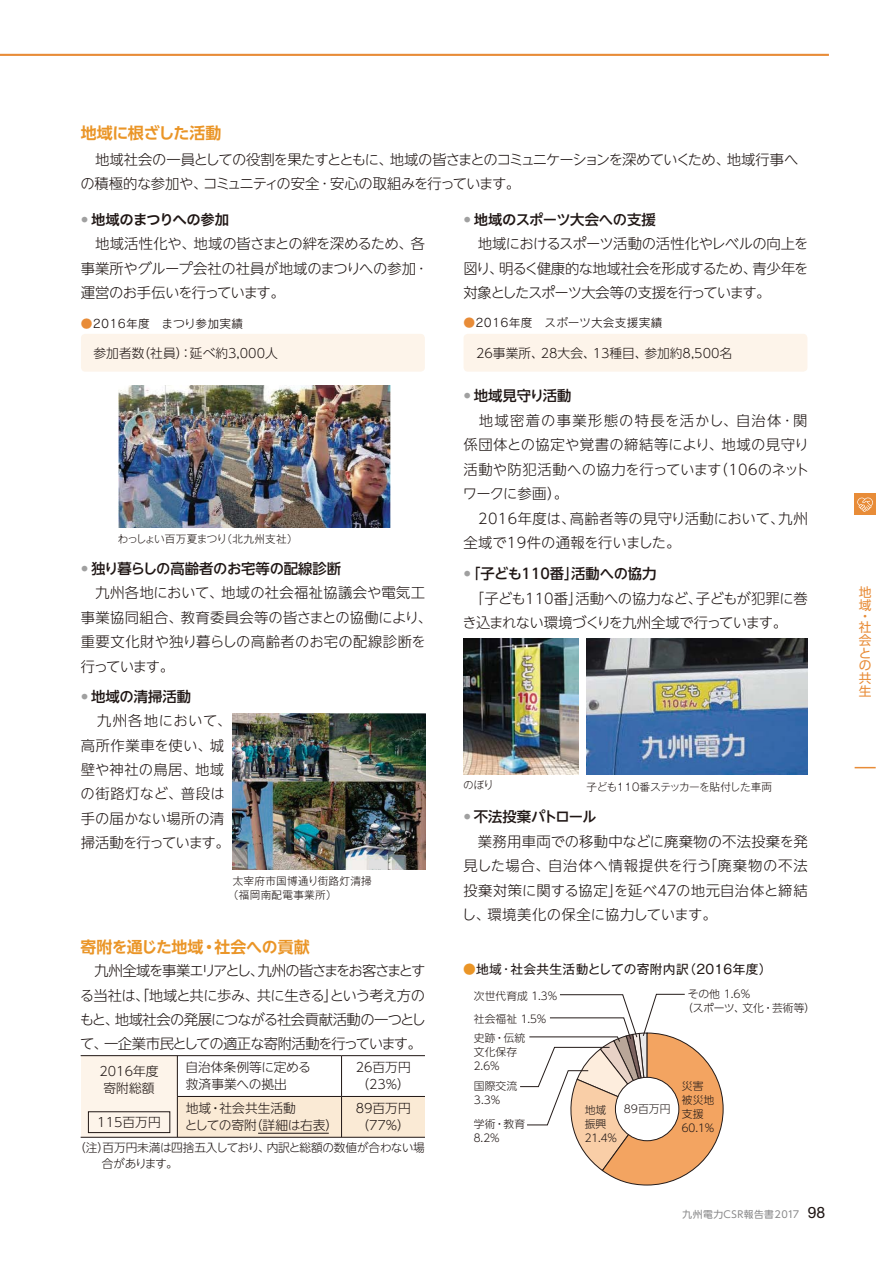
<style>
.page{position:relative;width:893px;height:1263px;background:#fff}
.page>*{position:absolute;margin:0;border:0;box-sizing:border-box;transform-origin:0 0}
.t1{font:15.9px "UD Shin Go NT Pro De Bold 90 msp RKSJ H";letter-spacing:-.01em;color:#ea9527}
.t2{font:15.9px "UD Shin Go Pro De Bold 90 msp RKSJ H";letter-spacing:-.015em;color:#ea9527}
.t3{font:14.4px/24.5px "UD Shin Go NT Pro Light 90 msp RKSJ H";letter-spacing:-.02em;color:#1f1614;text-align:justify}
.t4{font:14.4px/24.5px "UD Shin Go NT Pro Light 90 msp RKSJ H";letter-spacing:.025em;color:#1f1614}
.t5{font:14.4px/24.5px "UD Shin Go NT Pro Light 90 msp RKSJ H";letter-spacing:-.065em;color:#1f1614}
.t6{font:14.4px "UD Shin Go NT Pro Medium 90 msp RKSJ H";letter-spacing:-.01em;color:#1f1614}
.t7{font:14.4px "Hira Kaku Pro W6 90 msp RKSJ H";letter-spacing:-.035em;color:#1f1614}
.t8{font:14.4px "UD Shin Go NT Pro Medium 90 msp RKSJ H";letter-spacing:-.03em;color:#1f1614}
.t9{font:12.75px/17px "UD Shin Go NT Pro Light 90 msp RKSJ H";color:#1f1614}
.t10{font:12.75px "UD Shin Go Pro Light 90 msp RKSJ H";color:#1f1614}
.t11{font:12.75px "Gothic MB101 Pro Regular 90 msp RKSJ H";letter-spacing:.025em;color:#1f1614}
.t12{font:12.75px/12.8px "UD Shin Go Pro Regular 90 msp RKSJ H";color:#e88c38}
.t13{font:11.7px/15.9px "UD Shin Go NT Pro Light 90 msp RKSJ H";letter-spacing:-.025em;color:#1f1614}
.t14{font:11.7px "Rodin Pro M 90 msp RKSJ H";letter-spacing:.025em;color:#1f1614}
.t15{font:10.8px/14px "UD Shin Go Pro Light 90 msp RKSJ H";color:#231a18}
.t16{font:10.65px/13.8px "Gothic MB101 Pro Light 90 msp RKSJ H";letter-spacing:.025em;color:#1f1614}
.t17{font:10.65px "Gothic MB101 Pro Light 90 msp RKSJ H";letter-spacing:-.035em;color:#1f1614}
.t18{font:10.65px "Gothic MB101 Pro Light 90 msp RKSJ H";letter-spacing:-.015em;color:#1f1614}
.t19{font:9.75px "UD Shin Go Pro Regular 90 msp RKSJ H";letter-spacing:.05em;color:#888889}
.s1{font-family:"Hira Kaku Pro W6 90 msp RKSJ H"}
.s2{color:#e88c38}
.s3{color:#ea9527}
.s4{font-family:"Helvetica Neue LT Std";font-size:15.75px;color:#1f1614}
</style>
<div class="page">
<hr style="left:0;top:54px;width:829px;height:2px;background:#e88c38">
<svg style="left:854px;top:767px;width:22px;height:1px"></svg>
<div style="left:854px;top:494px;width:22px;height:21px;background:#e88c38"></div>
<svg style="left:857px;top:497px;width:16px;height:15px"></svg>
<svg style="left:520px;top:994px;width:203px;height:191px"></svg>
<div style="left:615px;top:1077px;width:64px;height:64px;background:#fff;border-radius:50%"></div>
<div style="left:615px;top:1077px;width:64px;height:64px;border:1px solid #231a18;border-radius:50%"></div>
<div style="left:81px;top:334px;width:344px;height:38px;background:#fdf4ea;border-radius:4px"></div>
<div style="left:463px;top:334px;width:344px;height:38px;background:#fdf4ea;border-radius:4px"></div>
<img style="left:587px;top:638px;width:221px;height:136px">
<img style="left:119px;top:386px;width:272px;height:141px">
<img style="left:233px;top:714px;width:192px;height:155px">
<img style="left:463px;top:638px;width:115px;height:136px">
<div style="left:81px;top:1056px;width:96px;height:81px;background:#fdf4ea"></div>
<div style="left:178px;top:1097px;width:247px;height:40px;background:#faead5"></div>
<hr style="left:81px;top:1055px;width:260px;height:1px;background:#1f1614">
<hr style="left:177px;top:1056px;width:1px;height:40px;background:#1f1614">
<hr style="left:341px;top:1055px;width:84px;height:1px;background:#1f1614">
<hr style="left:341px;top:1056px;width:1px;height:40px;background:#1f1614">
<hr style="left:177px;top:1096px;width:164px;height:1px;background:#1f1614">
<hr style="left:177px;top:1097px;width:1px;height:40px;background:#1f1614">
<hr style="left:341px;top:1096px;width:84px;height:1px;background:#1f1614">
<hr style="left:341px;top:1097px;width:1px;height:40px;background:#1f1614">
<hr style="left:81px;top:1137px;width:344px;height:1px;background:#1f1614">
<hr style="left:258px;top:1133px;width:71px;height:1px;background:#1f1614">
<div style="left:88px;top:1112px;width:82px;height:21px;border:1px solid #1f1614"></div>
<p class="t2" style="left:81px;top:127px;width:142px">地域に根ざした活動</p>
<p class="t5" style="left:81px;top:149px;width:719px">　地域社会の一員としての役割を果たすとともに､地域の皆さまとのコミュニケーションを深めていくため､地域行事への積極的な参加や､コミュニティの安全･安心の取組みを行っています｡</p>
<p class="t7" style="left:82px;top:214px;width:149px"><sup>●</sup> 地域のまつりへの参加</p>
<p class="t3" style="left:81px;top:234px;width:346px">　地域活性化や､地域の皆さまとの絆を深めるため､各事業所やグループ会社の社員が地域のまつりへの参加･運営のお手伝いを行っています。</p>
<p class="t6" style="left:464px;top:214px;width:193px"><sup>●</sup> <span class="s1">地域の</span>スポーツ大会への支援</p>
<p class="t3" style="left:463px;top:234px;width:347px">　地域におけるスポーツ活動の活性化やレベルの向上を図り、明るく健康的な地域社会を形成するため、青少年を対象としたスポーツ大会等の支援を行っています。</p>
<p class="t14" style="left:81px;top:320px;width:164px"><span class="s2">●</span>2016年度　まつり参加実績</p>
<p class="t10" style="left:94px;top:348px;width:186px">参加者数（社員）：延べ約3,000人</p>
<p class="t18" style="left:118px;top:535px;width:181px">わっしょい百万夏まつり（北九州支社）</p>
<p class="t6" style="left:82px;top:563px;width:261px"><sup>●</sup> 独り暮らしの高齢者のお宅等の配線診断</p>
<p class="t3" style="left:81px;top:582px;width:347px">　九州各地において､地域の社会福祉協議会や電気工事業協同組合､教育委員会等の皆さまとの協働により､重要文化財や独り暮らしの高齢者のお宅の配線診断を行っています｡</p>
<p class="t6" style="left:82px;top:691px;width:111px"><sup>●</sup> 地域の清掃活動</p>
<p class="t3" style="left:81px;top:710px;width:146px">　九州各地において､高所作業車を使い､城壁や神社の鳥居､地域の街路灯など､普段は手の届かない場所の清掃活動を行っています｡</p>
<p class="t16" style="left:228px;top:876px;width:145px;text-indent:5px">太宰府市国博通り街路灯清掃（福岡南配電事業所）</p>
<p class="t1" style="left:81px;top:941px;width:230px">寄附を通じた地域・社会への貢献</p>
<p class="t3" style="left:80px;top:960px;width:347px">　九州全域を事業エリアとし、九州の皆さまをお客さまとする当社は、｢地域と共に歩み、共に生きる｣という考え方のもと、地域社会の発展につながる社会貢献活動の一つとして、一企業市民としての適正な寄附活動を行っています。</p>
<p class="t9" style="left:99px;top:1064px;width:61px;text-align:center">2016年度寄附総額</p>
<p class="t9" style="left:97px;top:1115px;width:65px">115百万円</p>
<p class="t9" style="left:186px;top:1061px;width:127px">自治体条例等に定める救済事業への拠出</p>
<p class="t9" style="left:356px;top:1061px;width:57px">26百万円（23％）</p>
<p class="t9" style="left:185px;top:1102px;width:155px">地域・社会共生活動<br>としての寄附（詳細は右表）</p>
<p class="t9" style="left:356px;top:1102px;width:57px">89百万円（77％）</p>
<p class="t13" style="left:102px;top:1141px;width:325px;text-indent:-28px">（注）百万円未満は四捨五入しており、内訳と総額の数値が合わない場合があります。</p>
<p class="t14" style="left:463px;top:318px;width:201px"><span class="s2">●</span>2016年度　スポーツ大会支援実績</p>
<p class="t10" style="left:476px;top:348px;width:258px">26事業所、28大会、13種目、参加約8,500名</p>
<p class="t6" style="left:464px;top:391px;width:109px"><sup>●</sup> 地域見守り活動</p>
<p class="t4" style="left:463px;top:410px;width:348px">　地域密着の事業形態の特長を活かし､自治体･関係団体との協定や覚書の締結等により､地域の見守り活動や防犯活動への協力を行っています（106のネットワークに参画）｡<br>　2016年度は､高齢者等の見守り活動において､九州全域で19件の通報を行いました。</p>
<p class="t6" style="left:464px;top:569px;width:194px"><sup>●</sup>「子ども110番」活動への協力</p>
<p class="t3" style="left:462px;top:588px;width:347px;text-indent:7px">「子ども110番｣活動への協力など､子どもが犯罪に巻き込まれない環境づくりを九州全域で行っています｡</p>
<p class="t16" style="left:463px;top:780px;width:32px">のぼり</p>
<p class="t17" style="left:587px;top:783px;width:187px">子ども110番ステッカーを貼付した車両</p>
<p class="t8" style="left:464px;top:811px;width:134px"><sup>●</sup> 不法投棄パトロール</p>
<p class="t3" style="left:462px;top:831px;width:347px">　業務用車両での移動中などに廃棄物の不法投棄を発見した場合、自治体へ情報提供を行う「廃棄物の不法投棄対策に関する協定」を延べ47の地元自治体と締結し、環境美化の保全に協力しています。</p>
<p class="t11" style="left:463px;top:965px;width:310px"><span class="s3">●</span>地域・社会共生活動としての寄附内訳（2016年度）</p>
<p class="t15" style="left:474px;top:990px;width:85px">次世代育成 １.３％</p>
<p class="t15" style="left:682px;top:988px;width:135px;text-indent:5px">その他 1.6％<br>（スポーツ、文化・芸術等）</p>
<p class="t15" style="left:474px;top:1013px;width:75px">社会福祉 １.５％</p>
<p class="t15" style="left:472px;top:1032px;width:55px">史跡・伝統文化保存<br>２.６％</p>
<p class="t15" style="left:474px;top:1081px;width:45px">国際交流<br>3.3％</p>
<p class="t15" style="left:472px;top:1119px;width:55px">学術・教育<br>８.２％</p>
<p class="t15" style="left:624px;top:1104px;width:48px">89百万円</p>
<p class="t15" style="left:583px;top:1105px;width:37px">地域振興<br>２１.４％</p>
<p class="t15" style="left:680px;top:1081px;width:37px">災害被災地支援<br>６０.１％</p>
<p class="t19" style="left:683px;top:1210px;width:144px">九州電力CSR報告書2017 <span class="s4">98</span></p>
<p class="t12" style="left:859px;top:588px;width:14px">地域</p>
<p class="t12" style="left:859px;top:612px;width:14px;line-height:11.1px">・社</p>
<p class="t12" style="left:859px;top:635px;width:14px;text-align:justify">会との共生</p>
</div>
